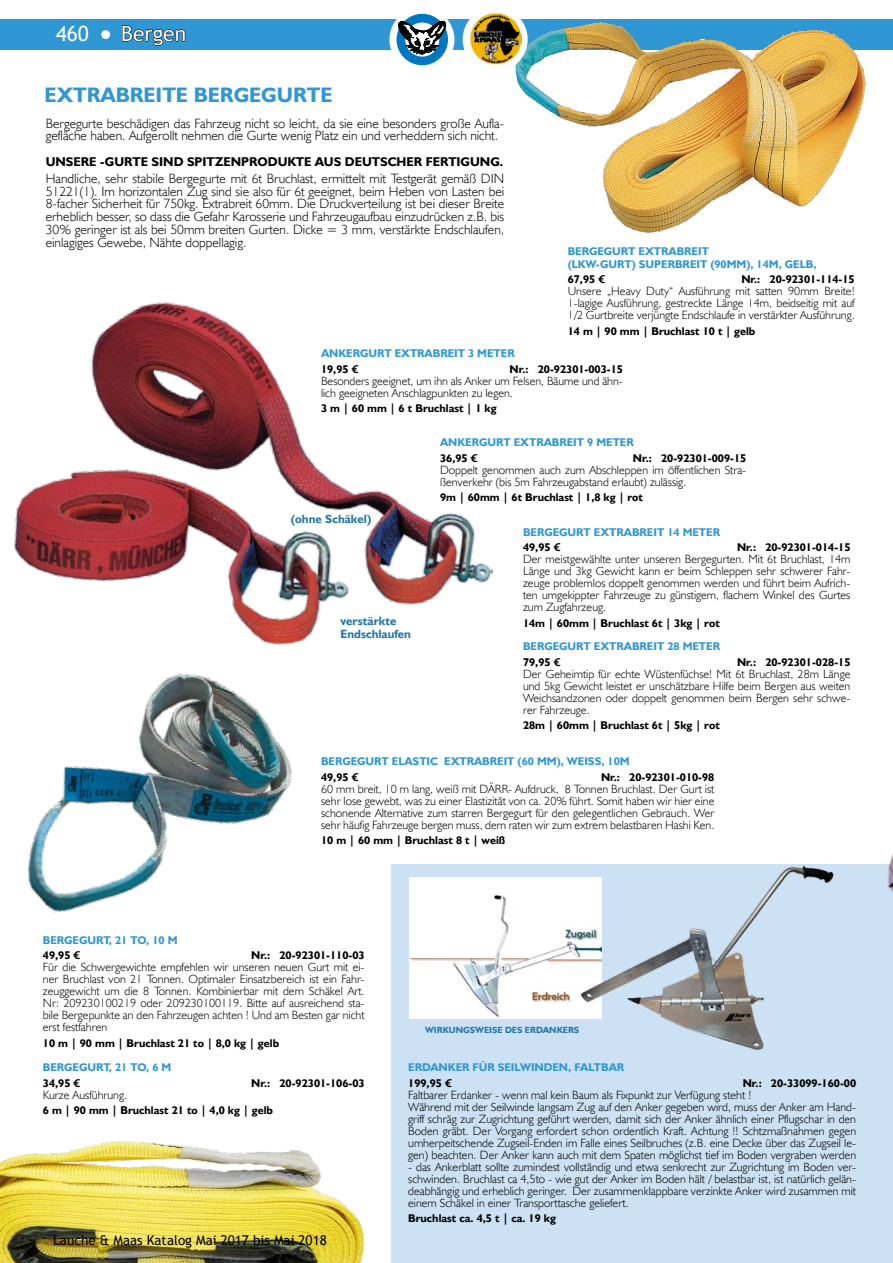
<style>
.page{position:relative;width:893px;height:1263px;background:#fff}
.page>*{position:absolute;margin:0;border:0;box-sizing:border-box;transform-origin:0 0}
.t1{font:700 21px "Humanist 521 BT";color:#3097d5}
.t2{font:21px "Trebuchet MS";color:#fff}
.t3{font:300 13.5px/12.8px "Humanist 521 BT";color:#000}
.t4{font:13.5px "Trebuchet MS";color:#000}
.t5{font:700 12.75px "Humanist 521 BT";color:#000}
.t6{font:300 12px/12px "Humanist 521 BT";color:#000;text-align:justify}
.t7{font:700 12px/12.8px "Humanist 521 BT";color:#2577a9}
.t8{font:700 11.25px "Humanist 521 BT";color:#000}
.t9{font:700 11.25px/12.8px "Humanist 521 BT";color:#3097d5}
.t10{font:700 9px "Humanist 521 BT";color:#2577a9}
</style>
<div class="page">
<div style="left:0;top:19px;width:893px;height:31px;background:#3097d5"></div>
<svg style="left:122px;top:25px;width:64px;height:21px"></svg>
<div style="left:391px;top:865px;width:502px;height:398px;background:#cce1f3"></div>
<img style="left:27px;top:677px;width:265px;height:236px">
<img style="left:514px;top:21px;width:352px;height:213px">
<img style="left:410px;top:877px;width:158px;height:142px">
<img style="left:568px;top:864px;width:275px;height:186px">
<img style="left:13px;top:302px;width:481px;height:375px">
<img style="left:0;top:1141px;width:365px;height:122px">
<img style="left:875px;top:853px;width:18px;height:39px">
<div style="left:101px;top:30px;width:9px;height:9px;background:#fff;border-radius:50%"></div>
<div style="left:390px;top:8px;width:64px;height:63px;background:#fff;border-radius:50%"></div>
<div style="left:389px;top:7px;width:65px;height:65px;border:2px solid #fff;border-radius:50%"></div>
<div style="left:463px;top:8px;width:64px;height:63px;background:#fff;border-radius:50%"></div>
<div style="left:463px;top:7px;width:65px;height:65px;border:2px solid #fff;border-radius:50%"></div>
<img style="left:469px;top:13px;width:52px;height:52px">
<svg style="left:396px;top:14px;width:52px;height:51px"></svg>
<h1 class="t2" style="left:56px;top:21px;width:35px">460</h1>
<h1 class="t2" style="left:121px;top:21px;width:66px">Bergen</h1>
<h1 class="t1" style="left:45px;top:82px;width:289px">EXTRABREITE BERG EG URTE</h1>
<p class="t3" style="left:46px;top:116px;width:460px">Bergegurte beschädigen das Fahrzeug nicht so leicht, da sie eine besonders große Aufla&shy;gefläche haben. Aufgerollt nehmen die Gurte wenig Platz ein und verheddern sich nicht.</p>
<p class="t5" style="left:46px;top:154px;width:344px">UNSERE -GURTE SIND SPITZENPRODUKTE AUS DEUTSCH</p>
<p class="t5" style="left:407px;top:154px;width:98px">ER FERTIGUNG.</p>
<p class="t3" style="left:46px;top:172px;width:460px;text-align:justify">Handliche, sehr stabile Bergegurte mit 6t Bruchlast, ermittelt mit Testgerät gemäß DIN 51221(1). Im horizontalen Zug sind sie also für 6t geeignet, beim Heben von Lasten bei 8-facher Sicherheit für 750kg. Extrabreit 60mm. Die Druckverteilung ist bei dieser Breite erheblich besser, so dass die Gefahr Karosserie und Fahrzeugaufbau einzudrücken z.B. bis 30% geringer ist als bei 50mm breiten Gurten. Dicke = 3 mm, verstärkte Endschlaufen, einlagiges Gewebe, Nähte doppellagig.</p>
<p class="t9" style="left:568px;top:245px;width:250px">BERG EG URT EXTRABREIT<br>(LKW-GURT) SUPERBREIT (90MM), 14M, GELB,</p>
<p class="t8" style="left:568px;top:272px;width:39px">67,95 €</p>
<p class="t8" style="left:741px;top:272px;width:115px">NR.: 20-92301-114-15</p>
<p class="t6" style="left:568px;top:285px;width:289px">Unsere „Heavy Duty“ Ausführung mit satten 90mm Breite!<br>1-lagige Ausführung, gestreckte Länge 14m, beidseitig mit auf 1/2 Gurtbreite verjüngte Endschlaufe in verstärkter Ausführung.</p>
<p class="t8" style="left:568px;top:324px;width:189px">14 M | 90 MM | BRUCHLAST 10 T | GELB</p>
<p class="t9" style="left:321px;top:347px;width:193px">ANKERG URT EXTRABREIT 3 METER</p>
<p class="t8" style="left:321px;top:362px;width:39px">19,95 €</p>
<p class="t8" style="left:510px;top:362px;width:115px">N R.: 20-92301-003-15</p>
<p class="t6" style="left:321px;top:374px;width:303px">Besonders geeignet, um ihn als Anker um Felsen, Bäume und ähn&shy;lich geeigneten Anschlagpunkten zu legen.</p>
<p class="t8" style="left:321px;top:401px;width:177px">3 M | 60 MM | 6 T BRUCHLAST | 1 KG</p>
<p class="t7" style="left:291px;top:512px;width:82px">(OHNE SCHÄKEL)</p>
<p class="t7" style="left:341px;top:614px;width:72px">VERSTÄRKTE<br>ENDSCHLAUFEN</p>
<p class="t9" style="left:440px;top:436px;width:193px">ANKERG URT EXTRABREIT 9 METER</p>
<p class="t8" style="left:440px;top:451px;width:39px">36,95 €</p>
<p class="t8" style="left:633px;top:451px;width:115px">N R.: 20-92301-009-15</p>
<p class="t6" style="left:440px;top:463px;width:308px">Doppelt genommen auch zum Abschleppen im öffentlichen Stra&shy;ßenverkehr (bis 5m Fahrzeugabstand erlaubt) zulässig.</p>
<p class="t8" style="left:440px;top:490px;width:204px">9M | 60MM | 6T BRUCHLAST | 1,8 KG | ROT</p>
<p class="t9" style="left:523px;top:525px;width:196px">BERGEGURT EXTRABREIT 14 METER</p>
<p class="t8" style="left:523px;top:540px;width:39px">49,95 €</p>
<p class="t8" style="left:737px;top:540px;width:115px">NR.: 20-92301-014-15</p>
<p class="t6" style="left:523px;top:553px;width:329px">Der meistgewählte unter unseren Bergegurten. Mit 6t Bruchlast, 14m Länge und 3kg Gewicht kann er beim Schleppen sehr schwerer Fahr&shy;zeuge problemlos doppelt genommen werden und führt beim Aufrich&shy;ten umgekippter Fahrzeuge zu günstigem, flachem Winkel des Gurtes zum Zugfahrzeug.</p>
<p class="t8" style="left:523px;top:616px;width:198px">14M | 60MM | BRUCHLAST 6T | 3KG | ROT</p>
<p class="t9" style="left:523px;top:640px;width:196px">BERG EG URT EXTRABREIT 28 METER</p>
<p class="t8" style="left:523px;top:655px;width:39px">79,95 €</p>
<p class="t8" style="left:737px;top:655px;width:115px">N R.: 20-92301-028-15</p>
<p class="t6" style="left:523px;top:667px;width:329px">Der Geheimtip für echte Wüstenfüchse! Mit 6t Bruchlast, 28m Länge und 5kg Gewicht leistet er unschätzbare Hilfe beim Bergen aus weiten Weichsandzonen oder doppelt genommen beim Bergen sehr schwe&shy;rer Fahrzeuge.</p>
<p class="t8" style="left:523px;top:718px;width:198px">28M | 60MM | BRUCHLAST 6T | 5KG | ROT</p>
<p class="t9" style="left:321px;top:755px;width:79px">BERGEGURT ELAS</p>
<p class="t9" style="left:419px;top:755px;width:210px">TIC EXTRABREIT (60 MM), WEISS, 10M</p>
<p class="t8" style="left:321px;top:770px;width:39px">49,95 €</p>
<p class="t8" style="left:601px;top:770px;width:115px">N R.: 20-92301-010-98</p>
<p class="t6" style="left:321px;top:782px;width:395px">60 mm breit, 10 m lang, weiß mit DÄRR- Aufdruck, 8 Tonnen Bruchlast. Der Gurt ist sehr lose gewebt, was zu einer Elastizität von ca. 20% führt. Somit haben wir hier eine schonende Alternative zum starren Bergegurt für den gelegentlichen Gebrauch. Wer sehr häufig Fahrzeuge bergen muss, dem raten wir zum extrem belastbaren Hashi Ken.</p>
<p class="t8" style="left:321px;top:833px;width:186px">10 M | 60 MM | BRUCHLAST 8 T | WEIß</p>
<p class="t9" style="left:43px;top:933px;width:135px">BERGEGURT, 21 TO, 10 M</p>
<p class="t8" style="left:43px;top:948px;width:39px">49,95 €</p>
<p class="t8" style="left:251px;top:948px;width:115px">N R.: 20-92301-110-03</p>
<p class="t6" style="left:43px;top:961px;width:323px">Für die Schwergewichte empfehlen wir unseren neuen Gurt mit ei&shy;ner Bruchlast von 21 Tonnen. Optimaler Einsatzbereich ist ein Fahr&shy;zeuggewicht um die 8 Tonnen. Kombinierbar mit dem Schäkel Art.<br>Nr: 209230100219 oder 209230100119. Bitte auf ausreichend sta&shy;bile Bergepunkte an den Fahrzeugen achten ! Und am Besten gar nicht erst festfahren</p>
<p class="t8" style="left:43px;top:1036px;width:238px">10 M | 90 MM | BRUCHLAST 21 TO | 8,0 KG | GELB</p>
<p class="t9" style="left:43px;top:1061px;width:129px">BERGEGURT, 21 TO, 6 M</p>
<p class="t8" style="left:43px;top:1076px;width:39px">34,95 €</p>
<p class="t8" style="left:251px;top:1076px;width:115px">N R.: 20-92301-106-03</p>
<p class="t6" style="left:43px;top:1088px;width:86px">Kurze Ausführung.</p>
<p class="t8" style="left:43px;top:1103px;width:232px">6 M | 90 MM | BRUCHLAST 21 TO | 4,0 KG | GELB</p>
<p class="t4" style="left:53px;top:1232px;width:275px">Lauche &amp; Maas Katalog Mai 2017 bis Mai 2018</p>
<p class="t10" style="left:425px;top:1024px;width:46px">WIRKUNGSW</p>
<p class="t10" style="left:484px;top:1024px;width:48px">EISE DES ERDA</p>
<p class="t10" style="left:549px;top:1024px;width:25px">NKERS</p>
<p class="t9" style="left:408px;top:1061px;width:9px">ERDA</p>
<p class="t9" style="left:439px;top:1061px;width:43px">NKER FÜR</p>
<p class="t9" style="left:498px;top:1061px;width:120px">SEILWINDEN, FALTBAR</p>
<p class="t8" style="left:408px;top:1076px;width:45px">199,95 €</p>
<p class="t8" style="left:743px;top:1076px;width:115px">N R.: 20-33099-160-00</p>
<p class="t6" style="left:408px;top:1088px;width:449px;text-align:left">Faltbarer Erdanker - wenn mal kein Baum als Fixpunkt zur Verfügung steht !<br>Während mit der Seilwinde langsam Zug auf den Anker gegeben wird, muss der Anker am Hand&shy;griff schräg zur Zugrichtung geführt werden, damit sich der Anker ähnlich einer Pflugschar in den Boden gräbt. Der Vorgang erfordert schon ordentlich Kraft. Achtung !! Schtzmaßnahmen gegen umherpeitschende Zugseil-Enden im Falle eines Seilbruches (z.B. eine Decke über das Zugseil le&shy;gen) beachten. Der Anker kann auch mit dem Spaten möglichst tief im Boden vergraben werden</p>
<p class="t6" style="left:408px;top:1160px;width:449px">- das Ankerblatt sollte zumindest vollständig und etwa senkrecht zur Zugrichtung im Boden ver&shy;schwinden. Bruchlast ca 4,5to - wie gut der Anker im Boden hält / belastbar ist, ist natürlich gelän&shy;deabhängig und erheblich geringer. Der zusammenklappbare verzinkte Anker wird zusammen mit einem Schäkel in einer Transporttasche geliefert.</p>
<p class="t8" style="left:408px;top:1211px;width:149px">BRUCHLAST CA. 4,5 T | CA. 19 KG</p>
</div>
